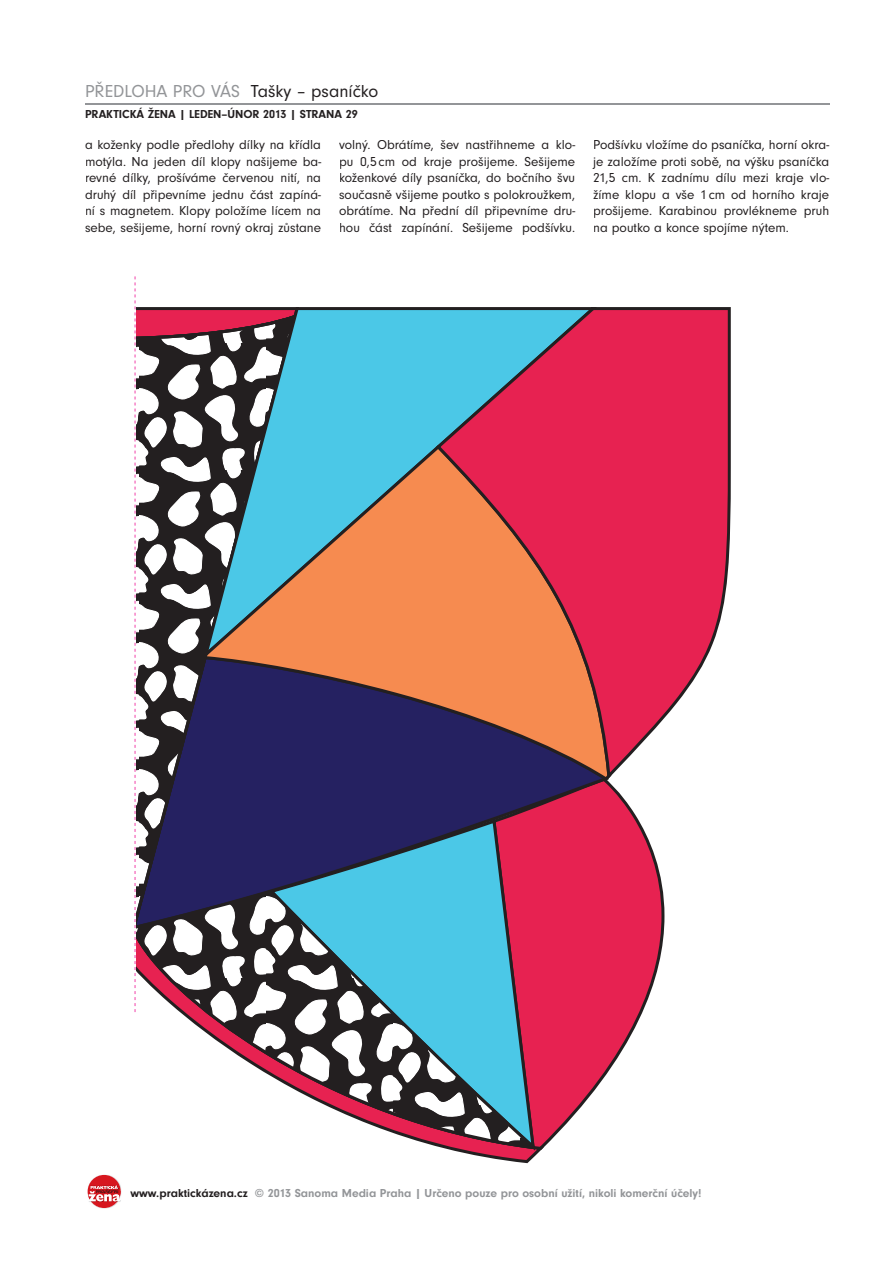
<style>
.page{position:relative;width:893px;height:1263px;background:#fff}
.page>*{position:absolute;margin:0;border:0;box-sizing:border-box;transform-origin:0 0}
.t1{font:18px "Neuzeit Grotesk TOT";color:#939598}
.t2{font:13.5px/16.5px "Neuzeit Grotesk TOT";color:#231f20;text-align:justify}
.t3{font:700 12px "Neuzeit Grotesk TOT";color:#939598}
.t4{font:700 12px "Neuzeit Grotesk TOT";color:#231f20}
.s1{color:#231f20}
</style>
<div class="page">
<hr style="left:85px;top:103px;width:744px;height:2px;background:#939598">
<svg style="left:88px;top:1175px;width:33px;height:33px"></svg>
<svg style="left:451px;top:1150px;width:90px;height:13px"></svg>
<svg style="left:535px;top:782px;width:129px;height:368px;fill:#e72251"></svg>
<svg style="left:299px;top:780px;width:310px;height:149px;background:#6e4172"></svg>
<svg style="left:180px;top:890px;width:355px;height:259px"></svg>
<div style="left:299px;top:307px;width:137px;height:138px;background:#4bc8e7"></div>
<svg style="left:299px;top:445px;width:310px;height:335px;background:#98766f"></svg>
<svg style="left:436px;top:307px;width:295px;height:472px;background:#cf5366"></svg>
<svg style="left:135px;top:276px;width:164px;height:736px"></svg>
<h1 class="t1" style="left:85px;top:81px;width:295px">PŘEDLOHA PRO VÁS <span class="s1">Tašky – psaníčko</span></h1>
<p class="t4" style="left:85px;top:107px;width:274px">PRAKTICKÁ ŽENA | LEDEN–ÚNOR 2013 | STRANA 29</p>
<p class="t2" style="left:85px;top:137px;width:238px">a koženky podle předlohy dílky na křídla motýla. Na jeden díl klopy našijeme ba&shy;revné dílky, prošíváme červenou nití, na druhý díl připevníme jednu část zapíná&shy;ní s magnetem. Klopy položíme lícem na sebe, sešijeme, horní rovný okraj zůstane</p>
<p class="t2" style="left:339px;top:137px;width:238px">volný. Obrátíme, šev nastřihneme a klo&shy;pu 0,5 cm od kraje prošijeme. Sešijeme koženkové díly psaníčka, do bočního švu současně všijeme poutko s polokroužkem, obrátíme. Na přední díl připevníme dru&shy;hou část zapínání. Sešijeme podšívku.</p>
<p class="t2" style="left:593px;top:137px;width:238px">Podšívku vložíme do psaníčka, horní okra&shy;je založíme proti sobě, na výšku psaníčka 21,5 cm. K zadnímu dílu mezi kraje vlo&shy;žíme klopu a vše 1 cm od horního kraje prošijeme. Karabinou provlékneme pruh na poutko a konce spojíme nýtem.</p>
<p class="t3" style="left:130px;top:1186px;width:573px"><span class="s1">www.praktickázena.cz</span> © 2013 Sanoma Media Praha | Určeno pouze pro osobní užití, nikoli komerční účely!</p>
</div>
